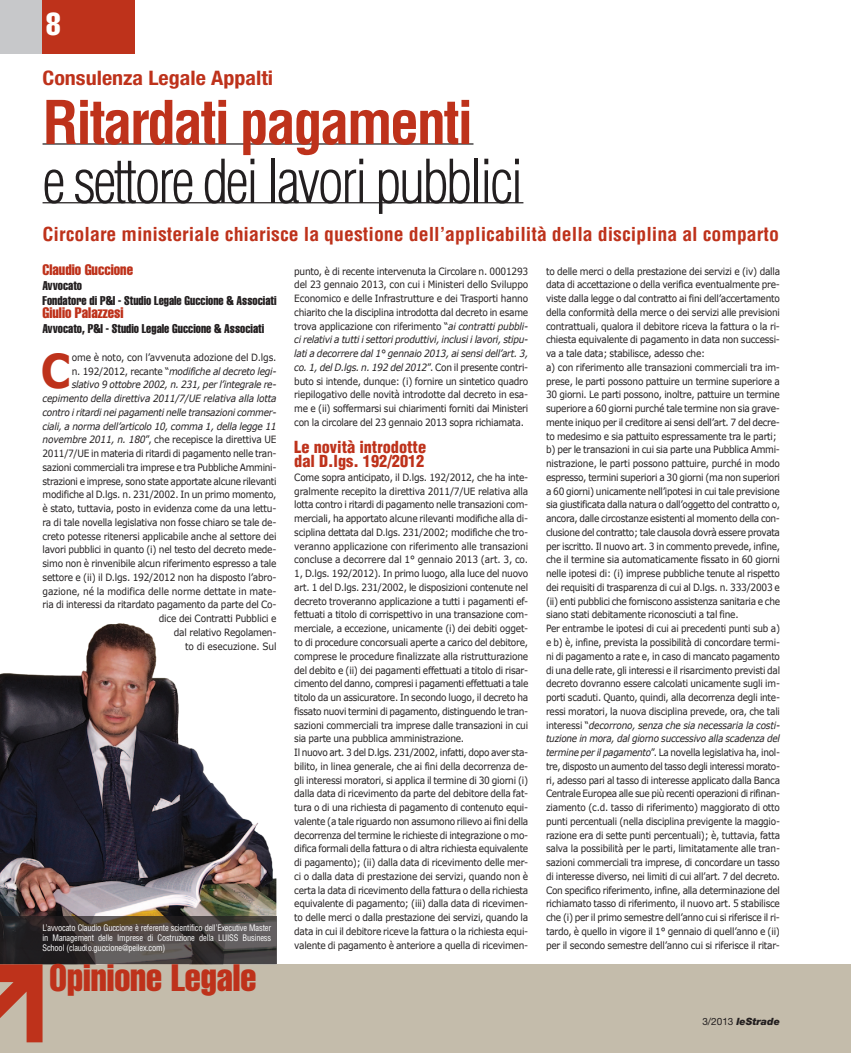
<style>
.page{position:relative;width:851px;height:1053px;background:#fff}
.page>*{position:absolute;margin:0;border:0;box-sizing:border-box;transform-origin:0 0}
.t1{font:300 condensed 58.75px "Helvetica";letter-spacing:-.045em;color:#231f20}
.t2{font:700 condensed 58.75px "Helvetica";letter-spacing:-.045em;color:#be321b}
.t3{font:700 46.62px "Verdana";color:#be321b;scale:.9 1}
.t4{font:extra-condensed 37.5px "Helvetica";color:#be321b}
.t5{font:extra-condensed 31.25px "Helvetica";color:#fff}
.t6{font:700 condensed 20px "Helvetica Neue";color:#be321b;scale:1.1 1}
.t7{font:700 condensed 18.75px "Helvetica";color:#be321b;scale:1.06 1}
.t8{font:900 condensed 16.25px/13.8px "Helvetica";color:#be321b}
.t9{font:extra-condensed 15px "Helvetica";color:#be321b}
.t10{font:extra-condensed 12.5px/15px "Helvetica";color:#231f20}
.t11{font:10px/13.8px "Verdana";letter-spacing:-.03em;color:#231f20;scale:.9 1}
.t12{font:italic 900 10px "Helvetica Neue";color:#231f20}
.t13{font:condensed 8.75px/10px "Helvetica";letter-spacing:-.02em;color:#fff;text-align:justify;scale:.96 1}
.s1{font-style:italic}
.s2{font-weight:400;font-style:normal}
</style>
<div class="page">
<div style="left:0;top:964px;width:850px;height:88px;background:#c4bcab"></div>
<hr style="left:850px;top:964px;width:1px;height:88px;background:#d3cdc1">
<hr style="left:43px;top:143px;width:430px;height:2px;background:#231f20">
<hr style="left:43px;top:202px;width:480px;height:1px;background:#231f20">
<img style="left:0;top:623px;width:276px;height:293px">
<svg style="left:0;top:916px;width:276px;height:48px;background:#413c3b"></svg>
<div style="left:0;top:0;width:43px;height:53px;background:#c7c8ca"></div>
<div style="left:43px;top:0;width:92px;height:53px;background:#be321b"></div>
<svg style="left:0;top:964px;width:43px;height:78px"></svg>
<h3 class="t5" style="left:46px;top:4px;width:16px">8</h3>
<h3 class="t6" style="left:43px;top:66px;width:211px">Consulenza Legale Appalti</h3>
<h1 class="t2" style="left:43px;top:87px;width:432px">Ritardati pagamenti</h1>
<h1 class="t1" style="left:43px;top:147px;width:482px">e settore dei lavori pubblici</h1>
<h3 class="t7" style="left:43px;top:223px;width:696px">Circolare ministeriale chiarisce la questione dell’applicabilità della disciplina al comparto</h3>
<h3 class="t9" style="left:43px;top:260px;width:92px">Claudio Guccione</h3>
<p class="t10" style="left:43px;top:277px;width:235px">Avvocato<br>Fondatore di P&amp;I - Studio Legale Guccione &amp; Associati</p>
<h3 class="t9" style="left:43px;top:303px;width:83px">Giulio Palazzesi</h3>
<p class="t10" style="left:43px;top:321px;width:223px">Avvocato, P&amp;I - Studio Legale Guccione &amp; Associati</p>
<h2 class="t3" style="left:40px;top:341px;width:35px">C</h2>
<p class="t11" style="left:43px;top:350px;width:261px;text-align:right">ome è noto, con l’avvenuta adozione del D.lgs.<br>n. 192/2012, recante “<span class="s1">modifiche al decreto legi&shy;slativo 9 ottobre 2002, n. 231, per l’integrale re&shy;cepimento della direttiva 2011/7/UE relativa alla lotta contro i ritardi nei pagamenti nelle transazioni commer&shy;ciali, a norma dell’articolo 10, comma 1, della legge 11 novembre 2011, n. 180</span>”, che recepisce la direttiva UE 2011/7/UE in materia di ritardi di pagamento nelle tran‑ sazioni commerciali tra imprese e tra Pubbliche Ammini‑ strazioni e imprese, sono state apportate alcune rilevanti modifiche al D.lgs. n. 231/2002. In un primo momento, è stato, tuttavia, posto in evidenza come da una lettu‑ ra di tale novella legislativa non fosse chiaro se tale de‑ creto potesse ritenersi applicabile anche al settore dei lavori pubblici in quanto (i) nel testo del decreto mede‑ simo non è rinvenibile alcun riferimento espresso a tale settore e (ii) il D.lgs. 192/2012 non ha disposto l’abro‑ gazione, né la modifica delle norme dettate in mate‑ ria di interessi da ritardato pagamento da parte del Co‑ dice dei Contratti Pubblici e<br>dal relativo Regolamen‑<br>to di esecuzione. Sul</p>
<p class="t13" style="left:43px;top:922px;width:240px">L’avvocato Claudio Guccione è referente scientifico dell’Executive Master in Management delle Imprese di Costruzione della LUISS Business School (claudio.guccione@peilex.com)</p>
<h3 class="t4" style="left:50px;top:954px;width:208px">Opinione Legale</h3>
<p class="t11" style="left:294px;top:264px;width:261px;text-align:justify">punto, è di recente intervenuta la Circolare n. 0001293 del 23 gennaio 2013, con cui i Ministeri dello Sviluppo Economico e delle Infrastrutture e dei Trasporti hanno chiarito che la disciplina introdotta dal decreto in esame trova applicazione con riferimento “<span class="s1">ai contratti pubbli&shy;ci relativi a tutti i settori produttivi, inclusi i lavori, stipu&shy;lati a decorrere dal 1° gennaio 2013, ai sensi dell’art. 3, co. 1, del D.lgs. n. 192 del 2012</span>”. Con il presente contri‑ buto si intende, dunque: (i) fornire un sintetico quadro riepilogativo delle novità introdotte dal decreto in esa‑ me e (ii) soffermarsi sui chiarimenti forniti dai Ministeri con la circolare del 23 gennaio 2013 sopra richiamata.</p>
<h3 class="t8" style="left:294px;top:440px;width:133px">Le novità introdotte dal D.lgs. 192/2012</h3>
<p class="t11" style="left:294px;top:470px;width:261px">Come sopra anticipato, il D.lgs. 192/2012, che ha inte‑ gralmente recepito la direttiva 2011/7/UE relativa alla lotta contro i ritardi di pagamento nelle transazioni com‑ merciali, ha apportato alcune rilevanti modifiche alla di‑ sciplina dettata dal D.lgs. 231/2002; modifiche che tro‑ veranno applicazione con riferimento alle transazioni concluse a decorrere dal 1° gennaio 2013 (art. 3, co.<br>1, D.lgs. 192/2012). In primo luogo, alla luce del nuovo art. 1 del D.lgs. 231/2002, le disposizioni contenute nel decreto troveranno applicazione a tutti i pagamenti ef‑ fettuati a titolo di corrispettivo in una transazione com‑ merciale, a eccezione, unicamente (i) dei debiti ogget‑ to di procedure concorsuali aperte a carico del debitore, comprese le procedure finalizzate alla ristrutturazione del debito e (ii) dei pagamenti effettuati a titolo di risar‑ cimento del danno, compresi i pagamenti effettuati a tale titolo da un assicuratore. In secondo luogo, il decreto ha fissato nuovi termini di pagamento, distinguendo le tran‑ sazioni commerciali tra imprese dalle transazioni in cui sia parte una pubblica amministrazione.<br>Il nuovo art. 3 del D.lgs. 231/2002, infatti, dopo aver sta‑ bilito, in linea generale, che ai fini della decorrenza de‑ gli interessi moratori, si applica il termine di 30 giorni (i) dalla data di ricevimento da parte del debitore della fat‑ tura o di una richiesta di pagamento di contenuto equi‑ valente (a tale riguardo non assumono rilievo ai fini della decorrenza del termine le richieste di integrazione o mo‑ difica formali della fattura o di altra richiesta equivalente di pagamento); (ii) dalla data di ricevimento delle mer‑ ci o dalla data di prestazione dei servizi, quando non è certa la data di ricevimento della fattura o della richiesta equivalente di pagamento; (iii) dalla data di ricevimen‑ to delle merci o dalla prestazione dei servizi, quando la data in cui il debitore riceve la fattura o la richiesta equi‑ valente di pagamento è anteriore a quella di ricevimen‑</p>
<p class="t11" style="left:546px;top:264px;width:261px">to delle merci o della prestazione dei servizi e (iv) dalla data di accettazione o della verifica eventualmente pre‑ viste dalla legge o dal contratto ai fini dell’accertamento della conformità della merce o dei servizi alle previsioni contrattuali, qualora il debitore riceva la fattura o la ri‑ chiesta equivalente di pagamento in data non successi‑ va a tale data; stabilisce, adesso che:<br>a) con riferimento alle transazioni commerciali tra im‑ prese, le parti possono pattuire un termine superiore a 30 giorni. Le parti possono, inoltre, pattuire un termine superiore a 60 giorni purché tale termine non sia grave‑ mente iniquo per il creditore ai sensi dell’art. 7 del decre‑ to medesimo e sia pattuito espressamente tra le parti; b) per le transazioni in cui sia parte una Pubblica Ammi‑ nistrazione, le parti possono pattuire, purché in modo espresso, termini superiori a 30 giorni (ma non superiori a 60 giorni) unicamente nell’ipotesi in cui tale previsione sia giustificata dalla natura o dall’oggetto del contratto o, ancora, dalle circostanze esistenti al momento della con‑ clusione del contratto; tale clausola dovrà essere provata per iscritto. Il nuovo art. 3 in commento prevede, infine, che il termine sia automaticamente fissato in 60 giorni nelle ipotesi di: (i) imprese pubbliche tenute al rispetto dei requisiti di trasparenza di cui al D.lgs. n. 333/2003 e (ii) enti pubblici che forniscono assistenza sanitaria e che siano stati debitamente riconosciuti a tal fine.<br>Per entrambe le ipotesi di cui ai precedenti punti sub a) e b) è, infine, prevista la possibilità di concordare termi‑ ni di pagamento a rate e, in caso di mancato pagamento di una delle rate, gli interessi e il risarcimento previsti dal decreto dovranno essere calcolati unicamente sugli im‑ porti scaduti. Quanto, quindi, alla decorrenza degli inte‑ ressi moratori, la nuova disciplina prevede, ora, che tali interessi “<span class="s1">decorrono, senza che sia necessaria la costi&shy;tuzione in mora, dal giorno successivo alla scadenza del termine per il pagamento</span>”. La novella legislativa ha, inol‑ tre, disposto un aumento del tasso degli interessi morato‑ ri, adesso pari al tasso di interesse applicato dalla Banca Centrale Europea alle sue più recenti operazioni di rifinan‑ ziamento (c.d. tasso di riferimento) maggiorato di otto punti percentuali (nella disciplina previgente la maggio‑ razione era di sette punti percentuali); è, tuttavia, fatta salva la possibilità per le parti, limitatamente alle tran‑ sazioni commerciali tra imprese, di concordare un tasso di interesse diverso, nei limiti di cui all’art. 7 del decreto.<br>Con specifico riferimento, infine, alla determinazione del richiamato tasso di riferimento, il nuovo art. 5 stabilisce che (i) per il primo semestre dell’anno cui si riferisce il ri‑ tardo, è quello in vigore il 1° gennaio di quell’anno e (ii) per il secondo semestre dell’anno cui si riferisce il ritar‑</p>
<p class="t12" style="left:702px;top:1014px;width:79px"><span class="s2">3/2013</span> leStrade</p>
</div>
